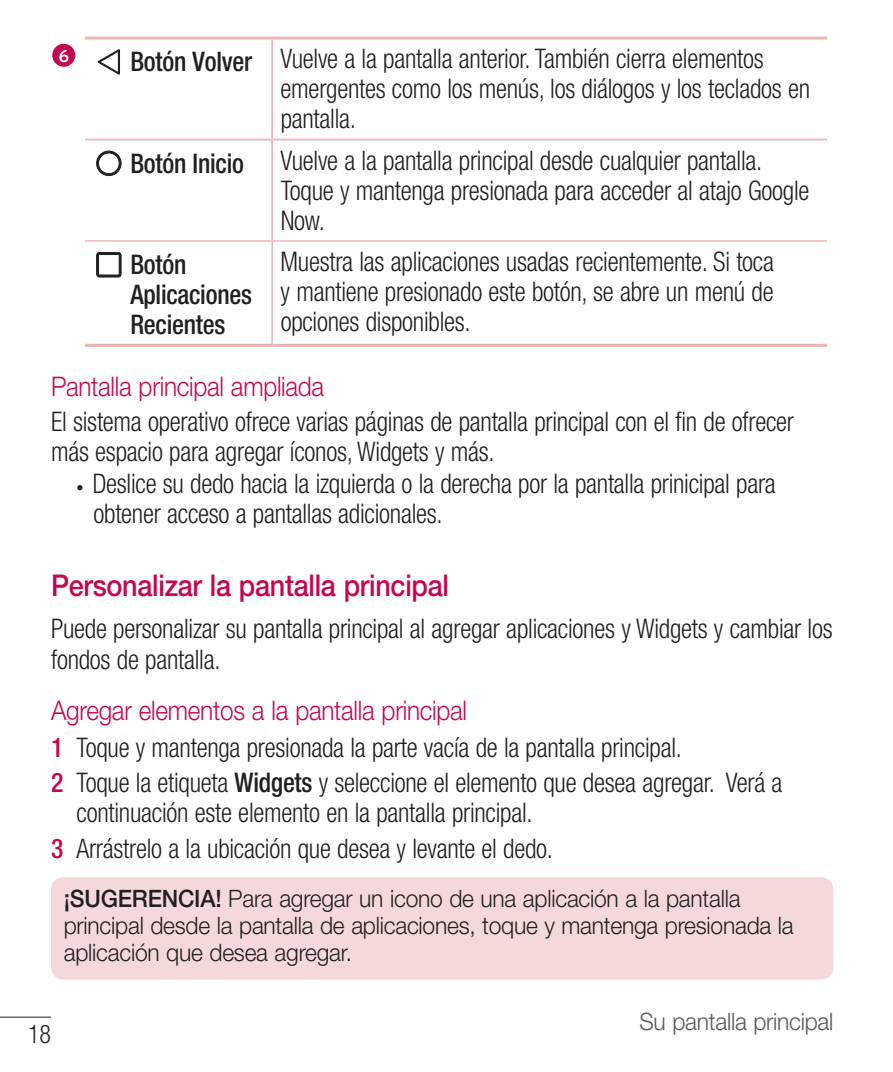
<style>
.page{position:relative;width:893px;height:1072px;background:#fff}
.page>*{position:absolute;margin:0;border:0;box-sizing:border-box;transform-origin:0 0}
.Head_02_TOC{font:500 30px "Helvetica Neue LT Pro";letter-spacing:-.01em;color:#c50750;scale:.9 1}
.main{font:300 condensed 27px/30px "Helvetica Neue LT Pro";letter-spacing:-.01em;color:#231f20;scale:.95 1}
.main_Num{font:300 condensed 27px/30px "Helvetica Neue LT Pro";letter-spacing:-.01em;color:#231f20;scale:.95 1}
.main_DOT{font:300 condensed 27px/30px "Helvetica Neue LT Pro";letter-spacing:-.01em;color:#231f20;scale:.95 1}
.Head_03{font:300 27px "Helvetica Neue LT Pro";letter-spacing:-.01em;color:#c50750;scale:.9 1}
.main_Num_1{font:300 condensed 27px "Helvetica Neue LT Pro";letter-spacing:-.01em;color:#231f20;scale:.95 1}
.t1{font:500 condensed 27px/30px "Helvetica Neue LT Pro";letter-spacing:-.01em;color:#231f20;scale:.95 1}
.t2{font:300 condensed 25.5px "Helvetica Neue LT Pro";color:#231f20;scale:.95 1}
.t3{font:300 24px/27px "Helvetica Neue LT Pro";letter-spacing:-.01em;color:#231f20;scale:.95 1}
.t4{font:300 24px "Helvetica Neue LT Pro";letter-spacing:-.01em;color:#57585a;scale:.95 1}
.s1{font-weight:500}
.s2{font-size:15px}
.s3{font-weight:500;color:#c50750}
</style>
<div class="page">
<hr style="left:0;top:1016px;width:51px;height:1px;background:#231f20">
<svg style="left:51px;top:43px;width:26px;height:25px"></svg>
<div style="left:52px;top:44px;width:23px;height:23px;background:#c50750;border-radius:50%"></div>
<svg style="left:59px;top:50px;width:9px;height:12px"></svg>
<hr style="left:271px;top:242px;width:2px;height:102px;background:#ebb5b7">
<hr style="left:85px;top:344px;width:187px;height:3px;background:#ebb5b7">
<hr style="left:272px;top:344px;width:555px;height:3px;background:#ebb5b7">
<hr style="left:85px;top:240px;width:187px;height:2px;background:#ebb5b7">
<hr style="left:272px;top:240px;width:555px;height:2px;background:#ebb5b7">
<hr style="left:85px;top:139px;width:187px;height:1px;background:#ebb5b7">
<hr style="left:271px;top:40px;width:2px;height:99px;background:#ebb5b7">
<hr style="left:271px;top:140px;width:2px;height:100px;background:#ebb5b7">
<hr style="left:272px;top:139px;width:555px;height:1px;background:#ebb5b7">
<hr style="left:85px;top:37px;width:187px;height:3px;background:#ebb5b7">
<hr style="left:272px;top:37px;width:555px;height:3px;background:#ebb5b7">
<svg style="left:98px;top:49px;width:22px;height:26px"></svg>
<svg style="left:97px;top:151px;width:24px;height:25px"></svg>
<svg style="left:97px;top:252px;width:24px;height:25px"></svg>
<div style="left:51px;top:877px;width:782px;height:102px;background:#f5d8da;border-radius:13px"></div>
<p class="main" style="left:281px;top:44px;width:559px;text-indent:-150px"><span class="s1">Botón Volver</span> Vuelve a la pantalla anterior. También cierra elementos emergentes como los menús, los diálogos y los teclados en pantalla.</p>
<p class="t1" style="left:130px;top:148px;width:121px">Botón Inicio</p>
<p class="main" style="left:281px;top:145px;width:558px">Vuelve a la pantalla principal desde cualquier pantalla.<br>Toque y mantenga presionada para acceder al atajo Google<br>Now.</p>
<p class="t1" style="left:130px;top:249px;width:129px">Botón<br>Aplicaciones<br>Recientes</p>
<p class="main" style="left:281px;top:246px;width:521px;text-align:justify">Muestra las aplicaciones usadas recientemente. Si toca y mantiene presionado este botón, se abre un menú de opciones disponibles.</p>
<p class="Head_03" style="left:51px;top:370px;width:305px">Pantalla principal ampliada</p>
<p class="main" style="left:51px;top:406px;width:784px">El sistema operativo ofrece varias páginas de pantalla principal con el fin de ofrecer más espacio para agregar íconos, Widgets y más.</p>
<p class="main_DOT" style="left:94px;top:468px;width:720px;text-indent:-17px"><span class="s2">•</span> Deslice su dedo hacia la izquierda o la derecha por la pantalla prinicipal para obtener acceso a pantallas adicionales.</p>
<p class="Head_02_TOC" style="left:51px;top:567px;width:444px">Personalizar la pantalla principal</p>
<p class="main" style="left:51px;top:613px;width:824px">Puede personalizar su pantalla principal al agregar aplicaciones y Widgets y cambiar los fondos de pantalla.</p>
<p class="Head_03" style="left:51px;top:694px;width:464px">Agregar elementos a la pantalla principal</p>
<p class="main_Num_1" style="left:51px;top:732px;width:666px"><span class="s3">1</span> Toque y mantenga presionada la parte vacía de la pantalla principal.</p>
<p class="main_Num" style="left:77px;top:767px;width:745px;text-indent:-26px"><span class="s3">2</span> Toque la etiqueta <span class="s1">Widgets</span> y seleccione el elemento que desea agregar. Verá a continuación este elemento en la pantalla principal.</p>
<p class="main_Num" style="left:51px;top:832px;width:530px"><span class="s3">3</span> Arrástrelo a la ubicación que desea y levante el dedo.</p>
<p class="t3" style="left:64px;top:884px;width:770px"><span class="s1">¡SUGERENCIA!</span> Para agregar un icono de una aplicación a la pantalla principal desde la pantalla de aplicaciones, toque y mantenga presionada la aplicación que desea agregar.</p>
<p class="t2" style="left:28px;top:1019px;width:26px">18</p>
<p class="t4" style="left:639px;top:1006px;width:206px">Su pantalla principal</p>
</div>
